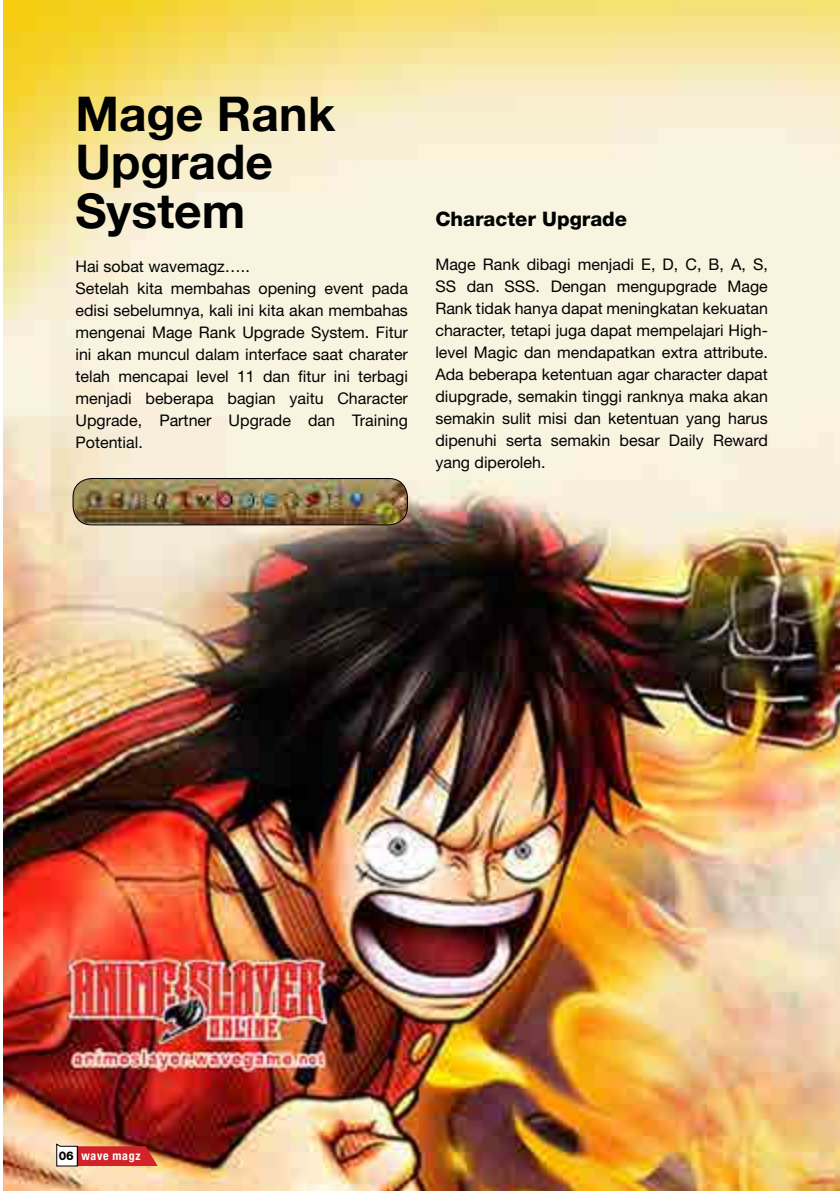
<style>
.page{position:relative;width:840px;height:1191px;background:#fff}
.page>*{position:absolute;margin:0;border:0;box-sizing:border-box;transform-origin:0 0}
.t1{font:700 48px/48px "Helvetica Neue LT Std";color:#000101}
.t2{font:800 20px "Helvetica Neue LT Std";color:#000101}
.t3{font:16px/22px "Helvetica Neue LT Std";color:#000101}
.t4{font:700 condensed 12px "Helvetica Neue LT Std";letter-spacing:.055em;color:#fff}
.s1{font-weight:800;font-stretch:normal;color:#000}
</style>
<div class="page">
<img style="left:3px;top:0;width:836px;height:1191px">
<svg style="left:56px;top:1143px;width:102px;height:24px;background:#cd5a54"></svg>
<img style="left:73px;top:478px;width:334px;height:47px">
<div style="left:72px;top:478px;width:336px;height:47px;border:1px solid #000;border-radius:19px"></div>
<h1 class="t1" style="left:75px;top:89px;width:261px">Mage Rank<br>Upgrade<br>System</h1>
<p class="t3" style="left:75px;top:255px;width:334px">Hai sobat wavemagz…..<br>Setelah kita membahas opening event pada edisi sebelumnya, kali ini kita akan membahas mengenai Mage Rank Upgrade System. Fitur ini akan muncul dalam interface saat charater telah mencapai level 11 dan fitur ini terbagi menjadi beberapa bagian yaitu Character Upgrade, Partner Upgrade dan Training Potential.</p>
<p class="t2" style="left:435px;top:207px;width:193px">Character Upgrade</p>
<p class="t3" style="left:435px;top:253px;width:334px;text-align:justify">Mage Rank dibagi menjadi E, D, C, B, A, S, SS dan SSS. Dengan mengupgrade Mage Rank tidak hanya dapat meningkatan kekuatan character, tetapi juga dapat mempelajari High&shy;level Magic dan mendapatkan extra attribute.<br>Ada beberapa ketentuan agar character dapat diupgrade, semakin tinggi ranknya maka akan semakin sulit misi dan ketentuan yang harus dipenuhi serta semakin besar Daily Reward yang diperoleh.</p>
<p class="t4" style="left:59px;top:1148px;width:83px"><span class="s1">06</span> wave magz</p>
</div>
